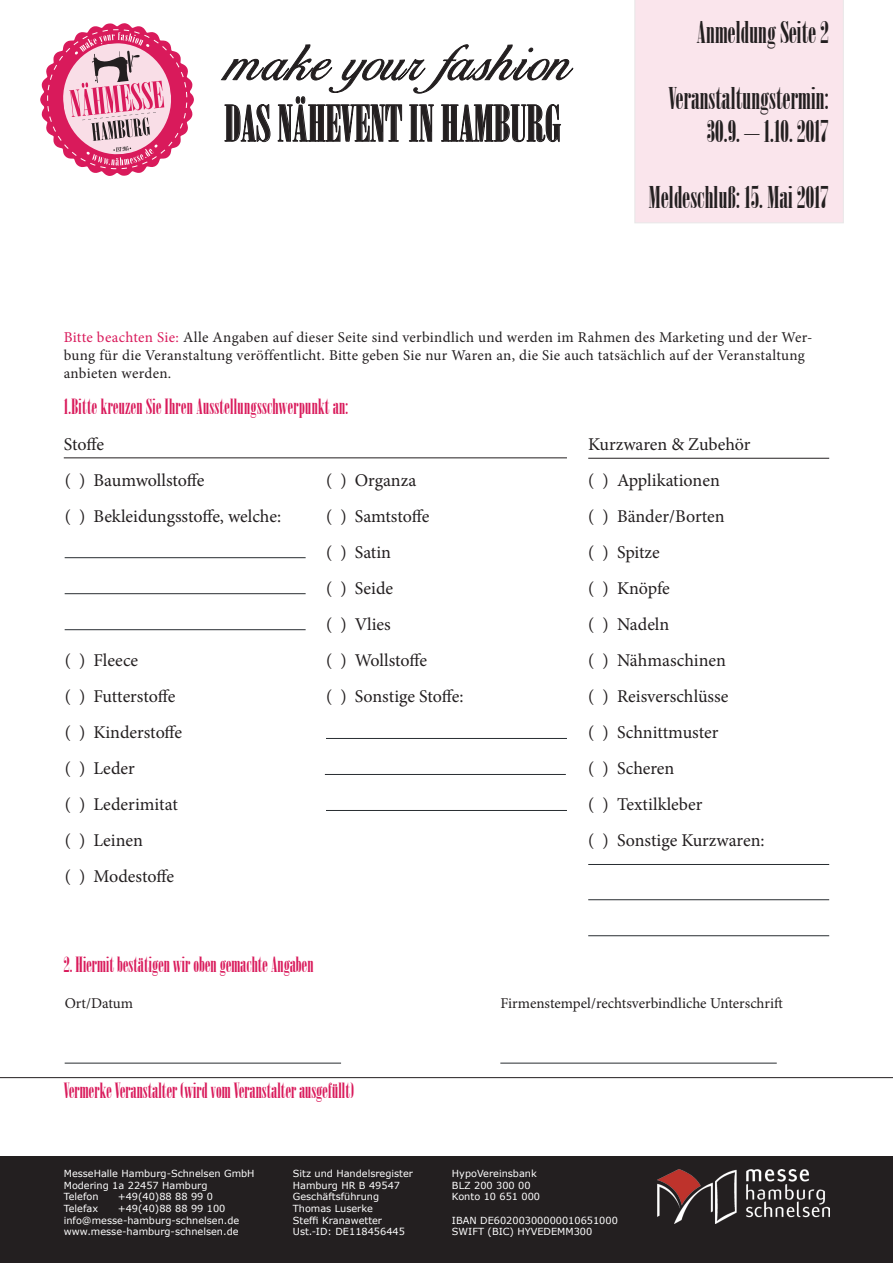
<style>
.page{position:relative;width:893px;height:1263px;background:#fff}
.page>*{position:absolute;margin:0;border:0;box-sizing:border-box;transform-origin:0 0}
.t1{font:300 55.5px "Balladeer";color:#231f20}
.t2{font:49.5px "Onyx";color:#231f20}
.t3{font:30px/33px "Onyx";color:#231f20;text-align:right}
.t4{font:21px "Onyx";color:#d91a5b}
.t5{font:18px/36px "Minion Pro";letter-spacing:-.005em;color:#231f20}
.t6{font:15px/18px "Minion Pro";letter-spacing:.015em;color:#231f20}
.t7{font:9.75px/11.7px "Verdana";color:#fff}
.s1{color:#d91a5b}
</style>
<div class="page">
<div style="left:0;top:1157px;width:893px;height:106px;background:#231f20"></div>
<img style="left:658px;top:1169px;width:171px;height:55px">
<hr style="left:0;top:1077px;width:893px;height:1px;background:#231f20">
<hr style="left:65px;top:1063px;width:276px;height:1px;background:#282d31">
<hr style="left:326px;top:738px;width:241px;height:1px;background:#282d31">
<hr style="left:326px;top:810px;width:241px;height:1px;background:#282d31">
<hr style="left:588px;top:864px;width:241px;height:1px;background:#282d31">
<hr style="left:588px;top:899px;width:241px;height:1px;background:#282d31">
<hr style="left:588px;top:935px;width:241px;height:1px;background:#282d31">
<hr style="left:65px;top:557px;width:241px;height:1px;background:#282d31">
<hr style="left:65px;top:593px;width:241px;height:1px;background:#282d31">
<hr style="left:65px;top:629px;width:241px;height:1px;background:#282d31">
<hr style="left:325px;top:774px;width:241px;height:1px;background:#282d31">
<hr style="left:500px;top:1063px;width:277px;height:1px;background:#282d31">
<hr style="left:588px;top:458px;width:241px;height:1px;background:#231f20">
<hr style="left:64px;top:457px;width:503px;height:1px;background:#231f20">
<div style="left:634px;top:0;width:210px;height:223px;background:#fae5ec"></div>
<svg style="left:40px;top:23px;width:154px;height:153px"></svg>
<svg style="left:221px;top:44px;width:352px;height:98px"></svg>
<h1 class="t1" style="left:221px;top:26px;width:346px">make your fashion</h1>
<h2 class="t2" style="left:225px;top:95px;width:338px">DAS NÄHEVENT IN HAMBURG</h2>
<h3 class="t3" style="left:697px;top:16px;width:133px">Anmeldung Seite 2</h3>
<h3 class="t3" style="left:668px;top:82px;width:162px">Veranstaltungstermin:<br>30.9. – 1.10. 2017</h3>
<h3 class="t3" style="left:649px;top:181px;width:182px">Meldeschluß: 15. Mai 2017</h3>
<p class="t6" style="left:64px;top:328px;width:750px"><span class="s1">Bitte beachten Sie:</span> Alle Angaben auf dieser Seite sind verbindlich und werden im Rahmen des Marketing und der Wer&shy;bung für die Veranstaltung veröffentlicht. Bitte geben Sie nur Waren an, die Sie auch tatsächlich auf der Veranstaltung anbieten werden.</p>
<p class="t4" style="left:64px;top:394px;width:286px">1.Bitte kreuzen Sie Ihren Ausstellungsschwerpunkt an:</p>
<p class="t5" style="left:64px;top:426px;width:42px">Stoffe</p>
<p class="t5" style="left:588px;top:426px;width:164px">Kurzwaren &amp; Zubehör</p>
<p class="t5" style="left:65px;top:462px;width:218px">( ) Baumwollstoffe<br>( ) Bekleidungsstoffe, welche:</p>
<p class="t5" style="left:65px;top:642px;width:119px">( ) Fleece<br>( ) Futterstoffe ( ) Kinderstoffe ( ) Leder<br>( ) Lederimitat ( ) Leinen<br>( ) Modestoffe</p>
<p class="t5" style="left:326px;top:462px;width:139px">( ) Organza<br>( ) Samtstoffe<br>( ) Satin<br>( ) Seide<br>( ) Vlies<br>( ) Wollstoffe<br>( ) Sonstige Stoffe:</p>
<p class="t5" style="left:588px;top:462px;width:178px">( ) Applikationen<br>( ) Bänder/Borten<br>( ) Spitze<br>( ) Knöpfe<br>( ) Nadeln<br>( ) Nähmaschinen<br>( ) Reisverschlüsse<br>( ) Schnittmuster<br>( ) Scheren<br>( ) Textilkleber<br>( ) Sonstige Kurzwaren:</p>
<p class="t4" style="left:64px;top:952px;width:251px">2. Hiermit bestätigen wir oben gemachte Angaben</p>
<p class="t6" style="left:65px;top:994px;width:70px">Ort/Datum</p>
<p class="t6" style="left:500px;top:994px;width:284px">Firmenstempel/rechtsverbindliche Unterschrift</p>
<p class="t4" style="left:64px;top:1078px;width:292px">Vermerke Veranstalter (wird vom Veranstalter ausgefüllt)</p>
<p class="t7" style="left:64px;top:1167px;width:192px">MesseHalle Hamburg-Schnelsen GmbH<br>Modering 1a 22457 Hamburg<br>Telefon</p>
<p class="t7" style="left:118px;top:1191px;width:97px">+49(40)88 88 99 0</p>
<p class="t7" style="left:64px;top:1202px;width:36px">Telefax</p>
<p class="t7" style="left:64px;top:1202px;width:177px;text-indent:54px">+49(40)88 88 99 100 info@messe-hamburg-schnelsen.de www.messe-hamburg-schnelsen.de</p>
<p class="t7" style="left:293px;top:1167px;width:122px">Sitz und Handelsregister<br>Hamburg HR B 49547<br>Geschäftsführung<br>Thomas Luserke<br>Steffi Kranawetter<br>Ust.-ID: DE118456445</p>
<p class="t7" style="left:452px;top:1167px;width:90px">HypoVereinsbank<br>BLZ 200 300 00<br>Konto 10 651 000</p>
<p class="t7" style="left:452px;top:1214px;width:167px">IBAN DE60200300000010651000<br>SWIFT (BIC) HYVEDEMM300</p>
</div>
